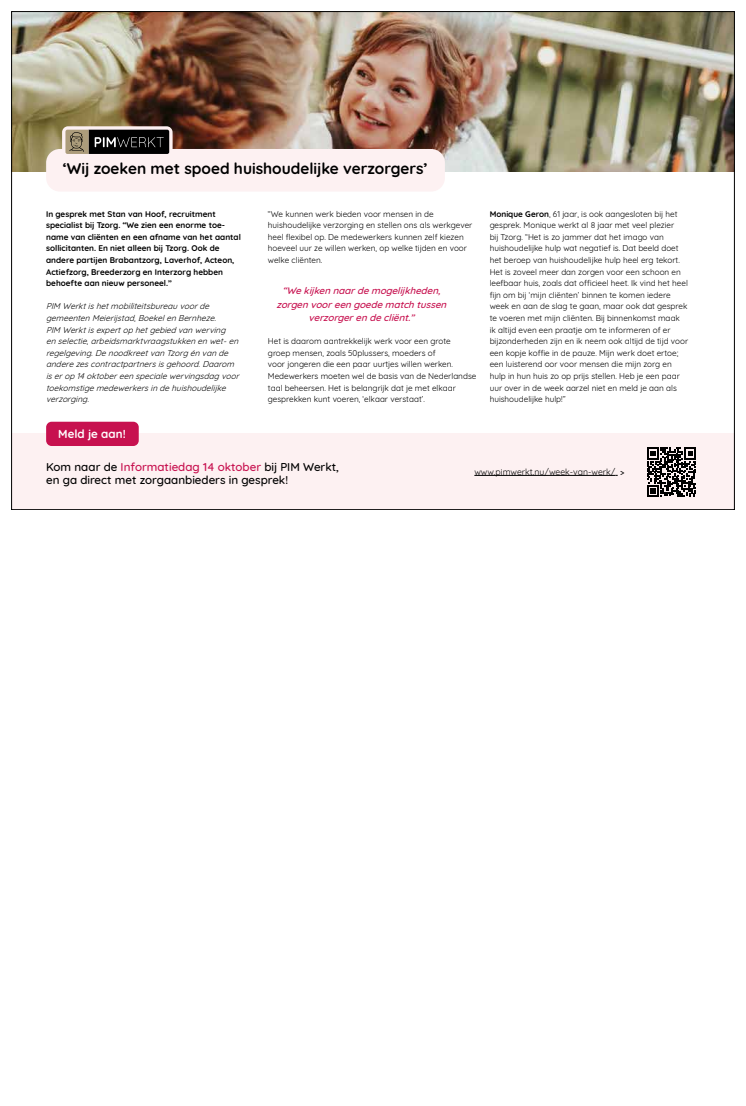
<style>
.page{position:relative;width:746px;height:1106px;background:#fff}
.page>*{position:absolute;margin:0;border:0;box-sizing:border-box;transform-origin:0 0}
.t1{font:700 15.5px "Quicksand";color:#000}
.t2{font:500 11.6px/13.5px "Quicksand";color:#000}
.t3{font:700 11.6px "Quicksand";color:#fff}
.t4{font:italic 500 9.7px/13.5px "Quicksand";color:#c7114f;text-align:center}
.t5{font:8.7px "Quicksand";color:#000}
.t6{font:8.2px/11.6px "Quicksand";color:#000}
.t7{font:italic 8.2px/11.6px "Quicksand";color:#000}
.t8{font:700 8.2px/11.6px "Quicksand";color:#000}
.s1{font-weight:700}
.s2{color:#c7114f}
.s3{font-weight:500;font-size:8.2px}
</style>
<div class="page">
<div style="left:11px;top:434px;width:723px;height:76px;background:#fdf1f2"></div>
<img style="left:13px;top:13px;width:719px;height:159px">
<svg style="left:647px;top:447px;width:49px;height:50px"></svg>
<div style="left:62px;top:126px;width:110px;height:31px;border:7px solid #fdf1f2;border-radius:3px"></div>
<div style="left:46px;top:149px;width:399px;height:42px;background:#fdf1f2;border-radius:14px"></div>
<svg style="left:65px;top:130px;width:104px;height:24px;background:#35322c"></svg>
<hr style="left:474px;top:475px;width:141px;height:1px;background:#000">
<div style="left:46px;top:422px;width:93px;height:24px;background:#c7114f;border-radius:5px"></div>
<h1 class="t1" style="left:63px;top:156px;width:366px">‘Wij zoeken met spoed huishoudelijke verzorgers’</h1>
<p class="t8" style="left:46px;top:207px;width:196px">In gesprek met Stan van Hoof, recruitment specialist bij Tzorg. “We zien een enorme toe&shy;name van cliënten en een afname van het aantal sollicitanten. En niet alleen bij Tzorg. Ook de andere partijen Brabantzorg, Laverhof, Acteon, Actiefzorg, Breederzorg en Interzorg hebben behoefte aan nieuw personeel.”</p>
<p class="t7" style="left:46px;top:300px;width:197px">PIM Werktishetmobiliteitsbureauvoorde gemeentenMeierijstad,BoekelenBernheze.<br>PIM Werktisexpertophetgebiedvanwerving enselectie,arbeidsmarktvraagstukkenenwet-en regelgeving.DenoodkreetvanTzorgénvande anderezescontractpartnersisgehoord.Daarom iserop14oktobereenspecialewervingsdagvoor toekomstigemedewerkersindehuishoudelij ke verzorging.</p>
<h2 class="t3" style="left:58px;top:424px;width:69px">Meld je aan!</h2>
<p class="t6" style="left:268px;top:207px;width:206px">“We kunnen werk bieden voor mensen in de huishoudelijke verzorging en stellen ons als werkgever heel flexibel op. De medewerkers kunnen zelf kiezen hoeveel uur ze willen werken, op welke tijden en voor welke cliënten.</p>
<p class="t4" style="left:276px;top:283px;width:175px">“Wekij kennaardemogelij kheden, zorgenvooreengoedematchtussen verzorgerendecliënt.”</p>
<p class="t6" style="left:268px;top:334px;width:210px">Het is daarom aantrekkelijk werk voor een grote<br>groep mensen, zoals 50plussers, moeders of<br>voor jongeren die een paar uurtjes willen werken.<br>Medewerkers moeten wel de basis van de Nederlandse taal beheersen. Het is belangrijk dat je met elkaar gesprekken kunt voeren, ‘elkaar verstaat’.</p>
<p class="t6" style="left:489px;top:207px;width:200px"><span class="s1">Monique Geron</span>, 61 jaar, is ook aangesloten bij het gesprek. Monique werkt al 8 jaar met veel plezier<br>bij Tzorg. “Het is zo jammer dat het imago van huishoudelijke hulp wat negatief is. Dat beeld doet het beroep van huishoudelijke hulp heel erg tekort.<br>Het is zoveel meer dan zorgen voor een schoon en leefbaar huis, zoals dat officieel heet. Ik vind het heel fijn om bij ‘mijn cliënten’ binnen te komen iedere week en aan de slag te gaan, maar ook dat gesprek te voeren met mijn cliënten. Bij binnenkomst maak ik altijd even een praatje om te informeren of er bijzonderheden zijn en ik neem ook altijd de tijd voor een kopje koffie in de pauze. Mijn werk doet ertoe; een luisterend oor voor mensen die mijn zorg en hulp in hun huis zo op prijs stellen. Heb je een paar uur over in de week aarzel niet en meld je aan als huishoudelijke hulp!”</p>
<h2 class="t2" style="left:46px;top:459px;width:294px">Kom naar de <span class="s2">Informatiedag 14 oktober</span> bij PIM Werkt, en ga direct met zorgaanbieders in gesprek!</h2>
<p class="t5" style="left:474px;top:465px;width:151px">www.pimwerkt.nu/week-van-werk/ <span class="s3">&gt;</span></p>
</div>
